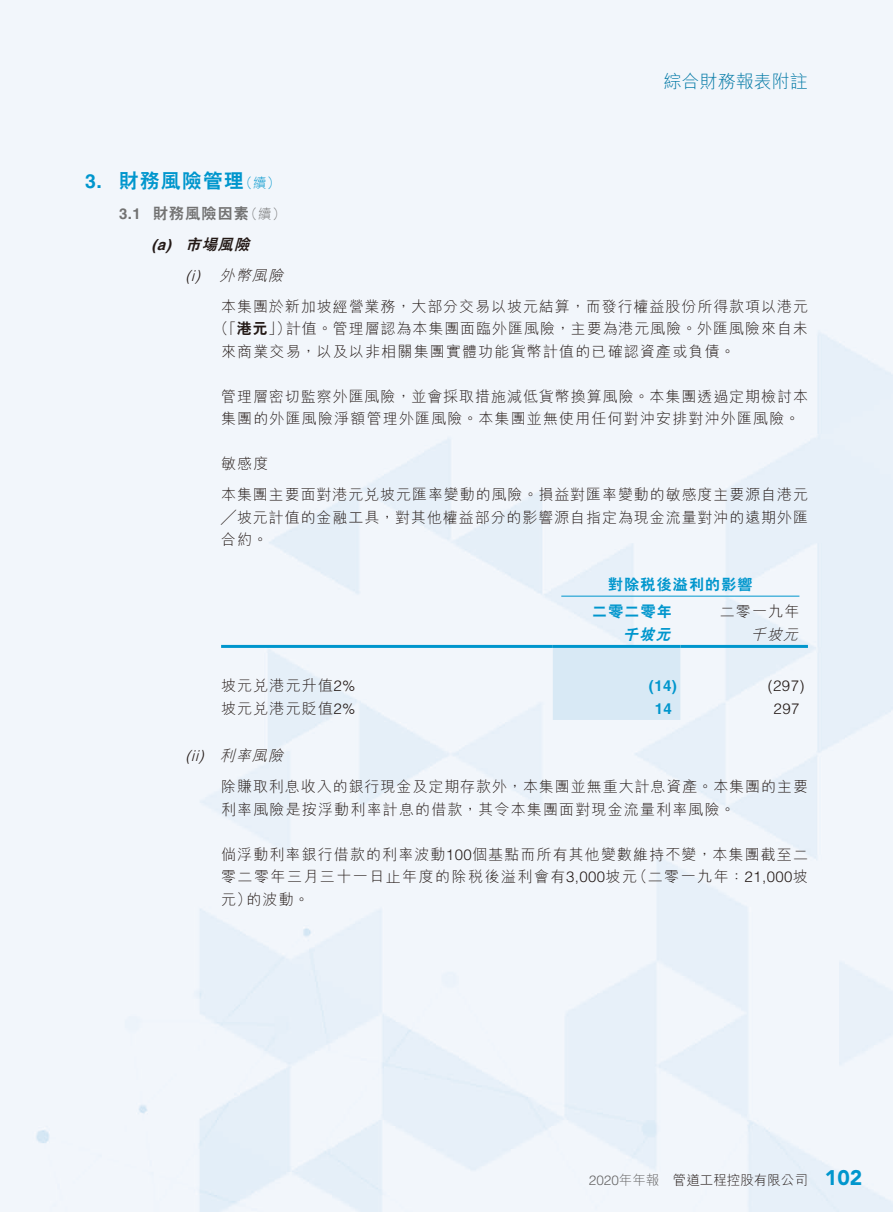
<style>
.page{position:relative;width:893px;height:1212px;background:#fff}
.page>*{position:absolute;margin:0;border:0;box-sizing:border-box;transform-origin:0 0}
.t1{font:900 21px "Avenir LT Std";color:#0096cd}
.t2{font:800 19.5px "C Hei 2 HK";letter-spacing:.08em;color:#0096cd}
.t3{font:700 19.5px "Helvetica LT Std";color:#0096cd}
.t4{font:300 18px "M Hei HK";color:#0078a5}
.t5{font:300 15px/22.5px "M Hei HK";letter-spacing:.065em;color:#231916}
.t6{font:300 15px/22.5px "M Hei HK";letter-spacing:.1em;color:#231916}
.t7{font:800 15px "C Hei 2 HK";letter-spacing:.08em;color:#0096cd}
.t8{font:italic 300 15px "M Hei HK";color:#231916}
.t9{font:300 15px "Helvetica LT Std";letter-spacing:.03em;color:#231916}
.t10{font:italic 300 15px "Helvetica LT Std";color:#231916}
.t11{font:800 15px "C Hei 2 HK";letter-spacing:.08em;color:#727272}
.t12{font:700 15px "Helvetica LT Std";color:#0096cd}
.t13{font:italic 800 15px "C Hei 2 HK";color:#231916}
.t14{font:700 15px "Helvetica LT Std";color:#727272}
.t15{font:italic 700 15px "Helvetica LT Std";color:#231916}
.t16{font:italic 800 15px "C Hei 2 HK";color:#0096cd}
.t17{font:300 13.5px "M Hei HK";color:#231916}
.t18{font:300 13.5px "Helvetica LT Std";color:#666565}
.t19{font:300 13.5px "M Hei HK";color:#0096cd}
.t20{font:300 13.5px "M Hei HK";color:#727272}
.s1{font-family:"C Hei 2 HK";font-weight:800}
.s2{font-family:"Helvetica LT Std"}
.s3{font-family:"M Hei HK"}
</style>
<div class="page">
<div style="left:553px;top:648px;width:127px;height:72px;background:#d8e9f5"></div>
<hr style="left:561px;top:596px;width:238px;height:1px;background:#0096cd">
<hr style="left:221px;top:645px;width:332px;height:3px;background:#0096cd">
<hr style="left:553px;top:645px;width:127px;height:3px;background:#0096cd">
<hr style="left:680px;top:645px;width:128px;height:3px;background:#0096cd">
<p class="t4" style="left:664px;top:73px;width:145px">綜合財務報表附註</p>
<h2 class="t3" style="left:85px;top:169px;width:18px">3.</h2>
<h2 class="t2" style="left:119px;top:170px;width:126px">財務風險管理</h2>
<p class="t19" style="left:239px;top:176px;width:43px">（續(</p>
<p class="t14" style="left:119px;top:204px;width:23px">3.1</p>
<p class="t11" style="left:153px;top:205px;width:97px">財務風險因素</p>
<p class="t20" style="left:244px;top:207px;width:43px">（續(</p>
<p class="t15" style="left:152px;top:235px;width:20px">a(</p>
<p class="t15" style="left:166px;top:235px;width:11px">)</p>
<p class="t13" style="left:186px;top:236px;width:69px">市場風險</p>
<p class="t10" style="left:186px;top:266px;width:15px">i(</p>
<p class="t10" style="left:195px;top:266px;width:11px">)</p>
<p class="t8" style="left:220px;top:267px;width:69px">外幣風險</p>
<p class="t5" style="left:221px;top:295px;width:588px;text-align:right">本集團於新加坡經營業務，大部分交易以坡元結算，而發行權益股份所得款項以港元計值。管理層認為本集團面臨外匯風險，主要為港元風險。外匯風險來自未</p>
<p class="t5" style="left:221px;top:317px;width:516px;text-indent:-8px">（「<span class="s1">港元</span>」）<br>來商業交易，以及以非相關集團實體功能貨幣計值的已確認資產或負債。</p>
<p class="t5" style="left:221px;top:385px;width:588px">管理層密切監察外匯風險，並會採取措施減低貨幣換算風險。本集團透過定期檢討本集團的外匯風險淨額管理外匯風險。本集團並無使用任何對沖安排對沖外匯風險。</p>
<p class="t5" style="left:221px;top:448px;width:588px;line-height:31px">敏感度<br>本集團主要面對港元兌坡元匯率變動的風險。損益對匯率變動的敏感度主要源自港元</p>
<p class="t5" style="left:221px;top:506px;width:588px">╱坡元計值的金融工具，對其他權益部分的影響源自指定為現金流量對沖的遠期外匯合約。</p>
<p class="t7" style="left:608px;top:577px;width:146px">對除稅後溢利的影響</p>
<p class="t5" style="left:720px;top:600px;width:81px">二零一九年</p>
<p class="t7" style="left:592px;top:604px;width:81px">二零二零年</p>
<p class="t16" style="left:623px;top:626px;width:53px">千坡元</p>
<p class="t8" style="left:750px;top:626px;width:53px">千坡元</p>
<p class="t10" style="left:186px;top:746px;width:24px">()</p>
<p class="t10" style="left:191px;top:746px;width:14px">ii</p>
<p class="t5" style="left:221px;top:674px;width:136px">坡元兌港元升值<span class="s2">2%</span></p>
<p class="t5" style="left:221px;top:696px;width:136px">坡元兌港元貶值<span class="s2">2%</span></p>
<p class="t8" style="left:220px;top:748px;width:69px">利率風險</p>
<p class="t12" style="left:649px;top:676px;width:29px">)14(</p>
<p class="t12" style="left:655px;top:699px;width:19px">14</p>
<p class="t9" style="left:768px;top:676px;width:38px">)297(</p>
<p class="t9" style="left:774px;top:699px;width:27px">297</p>
<p class="t5" style="left:221px;top:775px;width:588px">除賺取利息收入的銀行現金及定期存款外，本集團並無重大計息資產。本集團的主要利率風險是按浮動利率計息的借款，其令本集團面對現金流量利率風險。</p>
<p class="t5" style="left:221px;top:843px;width:588px;text-align:right">倘浮動利率銀行借款的利率波動<span class="s2">100</span>個基點而所有其他變數維持不變，本集團截至二（二零一九年：<span class="s2">21,000</span>坡</p>
<p class="t6" style="left:246px;top:865px;width:392px;text-indent:-25px">零二零年三月三十一日止年度的除稅後溢利會有<span class="s2">3,000</span>坡元的波動。</p>
<p class="t5" style="left:221px;top:888px;width:32px">元）</p>
<p class="t18" style="left:589px;top:1172px;width:72px">2020<span class="s3">年年報</span></p>
<p class="t17" style="left:673px;top:1173px;width:136px">管道工程控股有限公司</p>
<h1 class="t1" style="left:825px;top:1165px;width:39px">102</h1>
</div>
